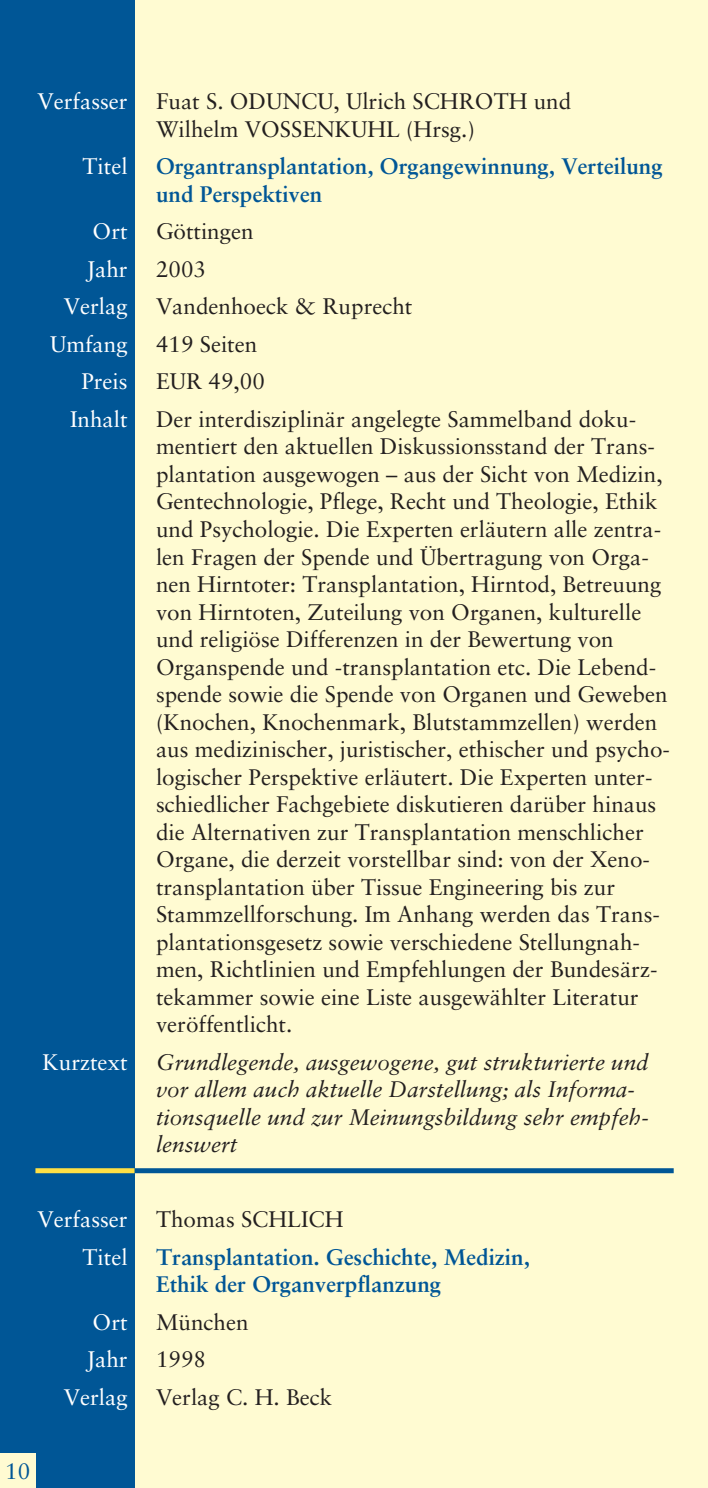
<style>
.page{position:relative;width:708px;height:1488px;background:#fffbd2}
.page>*{position:absolute;margin:0;border:0;box-sizing:border-box;transform-origin:0 0}
.t1{font:22.5px/27.5px "Sabon";color:#231f1f}
.t2{font:italic 22.5px/27.5px "Sabon";color:#231f1f}
.t3{font:700 22.5px/27.5px "Sabon";color:#005696}
.t4{font:22.5px/37.5px "Sabon";color:#fff;text-align:right}
.t5{font:22.5px "Sabon";color:#005696}
</style>
<div class="page">
<div style="left:0;top:0;width:135px;height:1488px;background:#005696"></div>
<div style="left:35px;top:1168px;width:100px;height:5px;background:#ffe045"></div>
<div style="left:135px;top:1168px;width:538px;height:5px;background:#005696"></div>
<div style="left:0;top:1453px;width:35px;height:35px;background:#fffbd2"></div>
<p class="t4" style="left:38px;top:85px;width:91px">Verfasser</p>
<p class="t4" style="left:83px;top:150px;width:46px">Titel</p>
<p class="t4" style="left:50px;top:215px;width:79px">Ort<br>Jahr<br>Verlag<br>Umfang<br>Preis<br>Inhalt</p>
<p class="t4" style="left:43px;top:1045px;width:86px">Kurztext</p>
<p class="t4" style="left:38px;top:1202px;width:91px">Verfasser<br>Titel</p>
<p class="t4" style="left:64px;top:1305px;width:65px">Ort<br>Jahr<br>Verlag</p>
<p class="t5" style="left:5px;top:1462px;width:27px">10</p>
<p class="t1" style="left:156px;top:90px;width:417px">Fuat S. ODUNCU, Ulrich SCHROTH und<br>Wilhelm VOSSENKUHL (Hrsg.)</p>
<p class="t3" style="left:156px;top:155px;width:508px">Organtransplantation, Organgewinnung, Verteilung und Perspektiven</p>
<p class="t1" style="left:156px;top:215px;width:481px;line-height:37.5px">Göttingen<br>2003<br>Vandenhoeck &amp; Ruprecht<br>419 Seiten<br>EUR 49,00<br>Der interdisziplinär angelegte Sammelband doku-</p>
<p class="t1" style="left:156px;top:435px;width:515px">mentiert den aktuellen Diskussionsstand der Trans&shy;plantation ausgewogen – aus der Sicht von Medizin, Gentechnologie, Pflege, Recht und Theologie, Ethik und Psychologie. Die Experten erläutern alle zentra&shy;len Fragen der Spende und Übertragung von Orga&shy;nen Hirntoter: Transplantation, Hirntod, Betreuung von Hirntoten, Zuteilung von Organen, kulturelle und religiöse Differenzen in der Bewertung von Organspende und -transplantation etc. Die Lebend&shy;spende sowie die Spende von Organen und Geweben (Knochen, Knochenmark, Blutstammzellen) werden aus medizinischer, juristischer, ethischer und psycho&shy;logischer Perspektive erläutert. Die Experten unter&shy;schiedlicher Fachgebiete diskutieren darüber hinaus die Alternativen zur Transplantation menschlicher Organe, die derzeit vorstellbar sind: von der Xeno&shy;transplantation über Tissue Engineering bis zur Stammzellforschung. Im Anhang werden das Trans&shy;plantationsgesetz sowie verschiedene Stellungnah&shy;men, Richtlinien und Empfehlungen der Bundesärz&shy;tekammer sowie eine Liste ausgewählter Literatur veröffentlicht.</p>
<p class="t2" style="left:156px;top:1050px;width:494px">Grundlegende, ausgewogene, gut strukturierte und vor allem auch aktuelle Darstellung; als Informa&shy;tionsquelle und zur Meinungsbildung sehr empfeh&shy;lenswert</p>
<p class="t1" style="left:156px;top:1207px;width:189px">Thomas SCHLICH</p>
<p class="t3" style="left:156px;top:1245px;width:375px">Transplantation. Geschichte, Medizin,<br>Ethik der Organverpflanzung</p>
<p class="t1" style="left:156px;top:1305px;width:178px;line-height:37.5px">München<br>1998<br>Verlag C. H. Beck</p>
</div>
